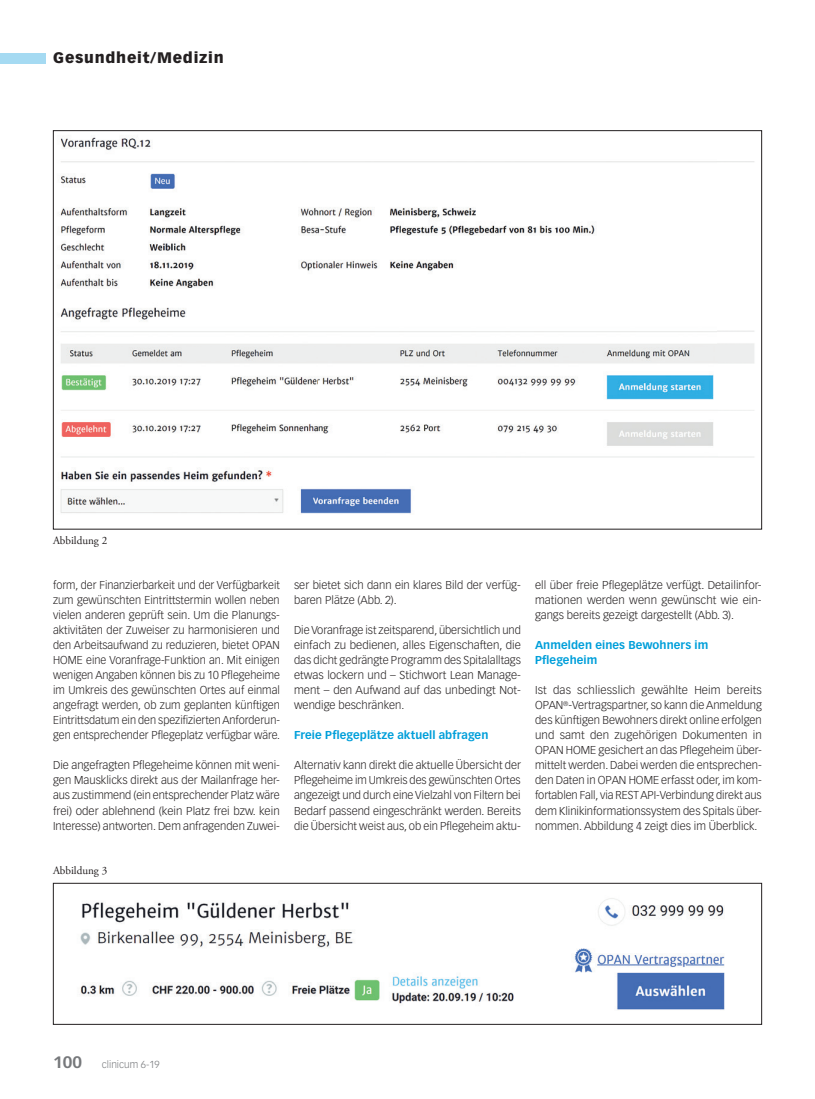
<style>
.page{position:relative;width:815px;height:1099px;background:#fff}
.page>*{position:absolute;margin:0;border:0;box-sizing:border-box;transform-origin:0 0}
.t1{font:900 15px "Vectora LT Std";letter-spacing:.05em;color:#231f20}
.t2{font:300 11.25px/15px "Vectora LT Std";color:#231f20;text-align:justify}
.t3{font:700 11.25px/15px "Vectora LT Std";letter-spacing:.005em;color:#009fda}
.t4{font:11.25px "Adobe Garamond Pro";color:#231f20}
.t5{font:300 10px "Vectora LT Std";color:#76787b}
.s1{font-weight:700;font-size:16.25px}
</style>
<div class="page">
<div style="left:0;top:53px;width:45px;height:10px;background:#a5daf2"></div>
<img style="left:60px;top:137px;width:694px;height:377px">
<img style="left:80px;top:898px;width:645px;height:112px">
<div style="left:53px;top:883px;width:709px;height:141px;border:1px solid #231f20"></div>
<h1 class="t1" style="left:53px;top:49px;width:172px">Gesundheit/Medizin</h1>
<p class="t4" style="left:53px;top:533px;width:56px">Abbildung 2</p>
<p class="t2" style="left:53px;top:578px;width:228px">form, der Finanzierbarkeit und der Verfügbarkeit zum gewünschten Eintrittstermin wollen neben vielen anderen geprüft sein. Um die Planungs&shy;aktivitäten der Zuweiser zu harmonisieren und den Arbeitsaufwand zu reduzieren, bietet OPAN HOME eine Voranfrage-Funktion an. Mit einigen wenigen Angaben können bis zu 10 Pflegeheime im Umkreis des gewünschten Ortes auf einmal angefragt werden, ob zum geplanten künftigen Eintrittsdatum ein den spezifizierten Anforderun&shy;gen entsprechender Pflegeplatz verfügbar wäre.</p>
<p class="t2" style="left:53px;top:758px;width:228px">Die angefragten Pflegeheime können mit weni&shy;gen Mausklicks direkt aus der Mailanfrage her&shy;aus zustimmend (ein entsprechender Platz wäre frei) oder ablehnend (kein Platz frei bzw. kein Interesse) antworten. Dem anfragenden Zuwei-</p>
<p class="t4" style="left:53px;top:864px;width:56px">Abbildung 3</p>
<p class="t2" style="left:294px;top:578px;width:228px">ser bietet sich dann ein klares Bild der verfüg&shy;baren Plätze (Abb. 2).</p>
<p class="t2" style="left:294px;top:623px;width:228px">Die Voranfrage ist zeitsparend, übersichtlich und einfach zu bedienen, alles Eigenschaften, die das dicht gedrängte Programm des Spitalalltags etwas lockern und – Stichwort Lean Manage&shy;ment – den Aufwand auf das unbedingt Not&shy;wendige beschränken.</p>
<p class="t3" style="left:294px;top:728px;width:196px">Freie Pflegeplätze aktuell abfragen</p>
<p class="t2" style="left:294px;top:758px;width:228px">Alternativ kann direkt die aktuelle Übersicht der Pflegeheime im Umkreis des gewünschten Ortes angezeigt und durch eine Vielzahl von Filtern bei Bedarf passend eingeschränkt werden. Bereits die Übersicht weist aus, ob ein Pflegeheim aktu-</p>
<p class="t2" style="left:535px;top:578px;width:228px">ell über freie Pflegeplätze verfügt. Detailinfor&shy;mationen werden wenn gewünscht wie ein&shy;gangs bereits gezeigt dargestellt (Abb. 3).</p>
<p class="t3" style="left:535px;top:638px;width:175px">Anmelden eines Bewohners im<br>Pflegeheim</p>
<p class="t2" style="left:535px;top:683px;width:228px">Ist das schliesslich gewählte Heim bereits OPAN<sup>®</sup>-Vertragspartner, so kann die Anmeldung des künftigen Bewohners direkt online erfolgen und samt den zugehörigen Dokumenten in OPAN HOME gesichert an das Pflegeheim über&shy;mittelt werden. Dabei werden die entsprechen&shy;den Daten in OPAN HOME erfasst oder, im kom&shy;fortablen Fall, via REST API-Verbindung direkt aus dem Klinikinformationssystem des Spitals über&shy;nommen. Abbildung 4 zeigt dies im Überblick.</p>
<p class="t5" style="left:53px;top:1058px;width:108px"><span class="s1">100</span> clinicum 6-19</p>
</div>
